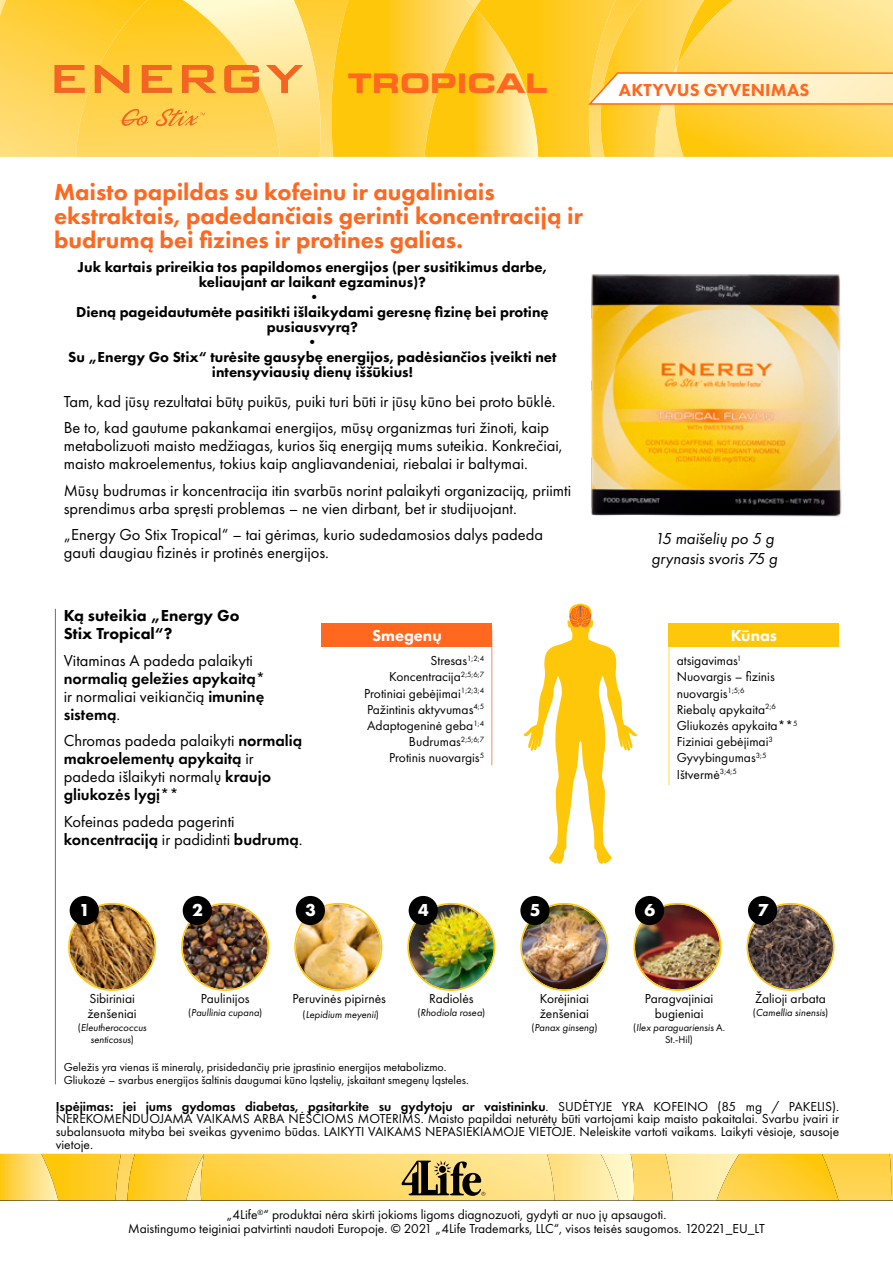
<style>
.page{position:relative;width:893px;height:1263px;background:#fff}
.page>*{position:absolute;margin:0;border:0;box-sizing:border-box;transform-origin:0 0}
.t1{font:27px "Eurostile LT Std Bold Ex 2";color:#ff681e}
.t2{font:800 24px/24px "Futura PT";color:#ff681e}
.t3{font:800 18px "Futura PT";letter-spacing:.01em;color:#ff681e}
.t4{font:700 18px "Futura PT";color:#fff}
.t5{font:16.5px/18px "Futura PT";color:#000}
.t6{font:800 16.5px/18px "Futura PT";color:#000}
.t7{font:italic 16.5px "Futura PT";color:#000}
.t8{font:800 16.5px "Futura PT";color:#fff}
.t9{font:800 15px/15px "Futura PT";color:#000;text-align:center}
.t10{font:13.5px/12.8px "Futura PT";color:#000}
.t11{font:12px "Futura PT";color:#000}
.t12{font:italic 10.5px/12.6px "Futura PT";color:#000;text-align:center}
.s1{font-weight:600}
.s2{font-style:normal}
</style>
<div class="page">
<hr style="left:55px;top:609px;width:1px;height:475px;background:#6d6e71">
<svg style="left:0;top:1154px;width:893px;height:46px;background:#f6d15d"></svg>
<svg style="left:0;top:0;width:893px;height:157px;background:#fed252"></svg>
<img style="left:591px;top:274px;width:251px;height:243px">
<svg style="left:523px;top:604px;width:114px;height:260px"></svg>
<hr style="left:491px;top:630px;width:1px;height:135px;background:#ff8767">
<div style="left:322px;top:623px;width:170px;height:23px;background:#ff681e"></div>
<hr style="left:669px;top:630px;width:1px;height:155px;background:#ffd853">
<div style="left:669px;top:623px;width:170px;height:23px;background:#ffc709"></div>
<img style="left:70px;top:904px;width:85px;height:85px;border-radius:43px">
<div style="left:68px;top:903px;width:88px;height:88px;border:2px solid #ffc709;border-radius:50%"></div>
<img style="left:183px;top:904px;width:85px;height:85px;border-radius:43px">
<div style="left:181px;top:903px;width:88px;height:88px;border:2px solid #ffc709;border-radius:50%"></div>
<img style="left:296px;top:904px;width:85px;height:85px;border-radius:43px">
<div style="left:294px;top:903px;width:88px;height:88px;border:2px solid #ffc709;border-radius:50%"></div>
<img style="left:409px;top:904px;width:85px;height:85px;border-radius:43px">
<div style="left:407px;top:903px;width:88px;height:88px;border:2px solid #ffc709;border-radius:50%"></div>
<img style="left:522px;top:904px;width:85px;height:85px;border-radius:43px">
<div style="left:520px;top:903px;width:88px;height:88px;border:2px solid #ffc709;border-radius:50%"></div>
<img style="left:635px;top:904px;width:85px;height:85px;border-radius:43px">
<div style="left:633px;top:903px;width:88px;height:88px;border:2px solid #ffc709;border-radius:50%"></div>
<img style="left:748px;top:904px;width:85px;height:85px;border-radius:43px">
<div style="left:746px;top:903px;width:88px;height:88px;border:2px solid #ffc709;border-radius:50%"></div>
<div style="left:70px;top:896px;width:29px;height:29px;background:#000;border-radius:50%"></div>
<div style="left:183px;top:896px;width:29px;height:29px;background:#000;border-radius:50%"></div>
<div style="left:296px;top:896px;width:29px;height:29px;background:#000;border-radius:50%"></div>
<div style="left:409px;top:896px;width:29px;height:29px;background:#000;border-radius:50%"></div>
<div style="left:520px;top:896px;width:30px;height:29px;background:#000;border-radius:50%"></div>
<div style="left:748px;top:896px;width:29px;height:29px;background:#000;border-radius:50%"></div>
<div style="left:635px;top:896px;width:29px;height:29px;background:#000;border-radius:50%"></div>
<p class="t1" style="left:348px;top:64px;width:201px">TROPICAL</p>
<p class="t2" style="left:54px;top:179px;width:530px">Maisto papildas su kofeinu ir augaliniais ekstraktais, padedančiais gerinti koncentraciją ir budrumą bei fizines ir protines galias.</p>
<p class="t9" style="left:76px;top:259px;width:474px">Juk kartais prireikia tos papildomos energijos (per susitikimus darbe, keliaujant ar laikant egzaminus)?<br>•<br>Dieną pageidautumėte pasitikti išlaikydami geresnę fizinę bei protinę pusiausvyrą?</p>
<p class="t9" style="left:305px;top:334px;width:16px">•</p>
<p class="t9" style="left:68px;top:349px;width:490px">Su „Energy Go Stix“ turėsite gausybę energijos, padėsiančios įveikti net intensyviausių dienų iššūkius!</p>
<p class="t5" style="left:64px;top:392px;width:493px">Tam, kad jūsų rezultatai būtų puikūs, puiki turi būti ir jūsų kūno bei proto būklė.</p>
<p class="t5" style="left:64px;top:418px;width:500px">Be to, kad gautume pakankamai energijos, mūsų organizmas turi žinoti, kaip metabolizuoti maisto medžiagas, kurios šią energiją mums suteikia. Konkrečiai, maisto makroelementus, tokius kaip angliavandeniai, riebalai ir baltymai.</p>
<p class="t5" style="left:64px;top:481px;width:509px">Mūsų budrumas ir koncentracija itin svarbūs norint palaikyti organizaciją, priimti sprendimus arba spręsti problemas – ne vien dirbant, bet ir studijuojant.</p>
<p class="t5" style="left:64px;top:525px;width:481px">„Energy Go Stix Tropical“ – tai gėrimas, kurio sudedamosios dalys padeda gauti daugiau fizinės ir protinės energijos.</p>
<p class="t6" style="left:64px;top:606px;width:177px">Ką suteikia „Energy Go<br>Stix Tropical“?</p>
<p class="t5" style="left:64px;top:651px;width:203px">Vitaminas A padeda palaikyti <span class="s1">normalią geležies apykaitą</span>* ir normaliai veikiančią <span class="s1">imuninę sistemą</span>.</p>
<p class="t5" style="left:64px;top:732px;width:240px">Chromas padeda palaikyti <span class="s1">normalią makroelementų apykaitą</span> ir padeda išlaikyti normalų <span class="s1">kraujo gliukozės lygį</span>**</p>
<p class="t5" style="left:64px;top:812px;width:240px">Kofeinas padeda pagerinti <span class="s1">koncentraciją</span> ir padidinti <span class="s1">budrumą</span>.</p>
<p class="t8" style="left:372px;top:625px;width:71px">Smegenų</p>
<p class="t10" style="left:430px;top:654px;width:55px">Stresas<sup>1;2;4</sup></p>
<p class="t10" style="left:389px;top:670px;width:96px">Koncentracija<sup>2;5;6;7</sup></p>
<p class="t10" style="left:364px;top:687px;width:122px">Protiniai gebėjimai<sup>1;2;3;4</sup></p>
<p class="t10" style="left:367px;top:703px;width:119px">Pažintinis aktyvumas<sup>4;5</sup></p>
<p class="t10" style="left:367px;top:719px;width:118px">Adaptogeninė geba<sup>1;4</sup></p>
<p class="t10" style="left:409px;top:735px;width:77px">Budrumas<sup>2;5;6;7</sup></p>
<p class="t10" style="left:389px;top:751px;width:96px">Protinis nuovargis<sup>5</sup></p>
<p class="t3" style="left:619px;top:78px;width:192px">AKTYVUS GYVENIMAS</p>
<p class="t7" style="left:655px;top:528px;width:121px">15 maišelių po 5 g</p>
<p class="t7" style="left:651px;top:548px;width:128px">grynasis svoris 75 g</p>
<p class="t8" style="left:731px;top:625px;width:48px">Kūnas</p>
<p class="t10" style="left:677px;top:654px;width:65px">atsigavimas<sup>1</sup></p>
<p class="t10" style="left:677px;top:669px;width:100px;line-height:16.2px">Nuovargis – fizinis nuovargis<sup>1;5;6</sup></p>
<p class="t10" style="left:677px;top:703px;width:101px">Riebalų apykaita<sup>2;6</sup></p>
<p class="t10" style="left:677px;top:719px;width:122px">Gliukozės apykaita**<sup>5</sup></p>
<p class="t10" style="left:677px;top:735px;width:98px">Fiziniai gebėjimai<sup>3</sup></p>
<p class="t10" style="left:677px;top:751px;width:91px">Gyvybingumas<sup>3;5</sup></p>
<p class="t10" style="left:677px;top:768px;width:62px">Ištvermė<sup>3;4;5</sup></p>
<p class="t4" style="left:79px;top:899px;width:12px">1</p>
<p class="t4" style="left:192px;top:899px;width:12px">2</p>
<p class="t4" style="left:305px;top:899px;width:12px">3</p>
<p class="t4" style="left:418px;top:899px;width:12px">4</p>
<p class="t4" style="left:530px;top:899px;width:12px">5</p>
<p class="t4" style="left:644px;top:899px;width:12px">6</p>
<p class="t4" style="left:757px;top:899px;width:12px">7</p>
<p class="t10" style="left:88px;top:991px;width:51px;line-height:15px">Sibiriniai ženšeniai</p>
<p class="t12" style="left:78px;top:1021px;width:70px"><span class="s2">(</span>Eleutherococcus senticosus<span class="s2">)</span></p>
<p class="t10" style="left:201px;top:992px;width:50px">Paulinijos</p>
<p class="t12" style="left:188px;top:1006px;width:76px"><span class="s2">(</span>Paullinia cupana<span class="s2">)</span></p>
<p class="t10" style="left:292px;top:992px;width:95px">Peruvinės pipirnės</p>
<p class="t12" style="left:303px;top:1008px;width:78px"><span class="s2">(</span>Lepidium meyenii<span class="s2">)</span></p>
<p class="t10" style="left:429px;top:992px;width:46px">Radiolės</p>
<p class="t12" style="left:417px;top:1006px;width:69px"><span class="s2">(</span>Rhodiola rosea<span class="s2">)</span></p>
<p class="t10" style="left:540px;top:991px;width:51px;line-height:15px">Korėjiniai ženšeniai</p>
<p class="t12" style="left:531px;top:1021px;width:68px"><span class="s2">(</span>Panax ginseng<span class="s2">)</span></p>
<p class="t10" style="left:645px;top:991px;width:70px;line-height:15px;text-align:center">Paragvajiniai bugieniai</p>
<p class="t12" style="left:633px;top:1021px;width:93px"><span class="s2">(</span>Ilex paraguariensis <span class="s2">A.<br>St.-Hil)</span></p>
<p class="t10" style="left:755px;top:992px;width:72px">Žalioji arbata</p>
<p class="t12" style="left:753px;top:1006px;width:77px"><span class="s2">(</span>Camellia sinensis<span class="s2">)</span></p>
<p class="t11" style="left:64px;top:1060px;width:384px">Geležis yra vienas iš mineralų, prisidedančių prie įprastinio energijos metabolizmo.</p>
<p class="t11" style="left:64px;top:1073px;width:407px">Gliukozė – svarbus energijos šaltinis daugumai kūno ląstelių, įskaitant smegenų ląsteles.</p>
<p class="t10" style="left:56px;top:1100px;width:785px;text-align:justify"><span class="s1">Įspėjimas: jei jums gydomas diabetas, pasitarkite su gydytoju ar vaistininku</span>. SUDĖTYJE YRA KOFEINO (85 mg / PAKELIS).<br>NEREKOMENDUOJAMA VAIKAMS ARBA NĖŠČIOMS MOTERIMS. Maisto papildai neturėtų būti vartojami kaip maisto pakaitalai. Svarbu įvairi ir subalansuota mityba bei sveikas gyvenimo būdas. LAIKYTI VAIKAMS NEPASIEKIAMOJE VIETOJE. Neleiskite vartoti vaikams. Laikyti vėsioje, sausoje vietoje.</p>
<p class="t10" style="left:226px;top:1208px;width:441px">„4Life<sup>®</sup>“ produktai nėra skirti jokioms ligoms diagnozuoti, gydyti ar nuo jų apsaugoti.</p>
<p class="t10" style="left:128px;top:1222px;width:638px">Maistingumo teiginiai patvirtinti naudoti Europoje. © 2021 „4Life Trademarks, LLC“, visos teisės saugomos. 120221_EU_LT</p>
</div>
